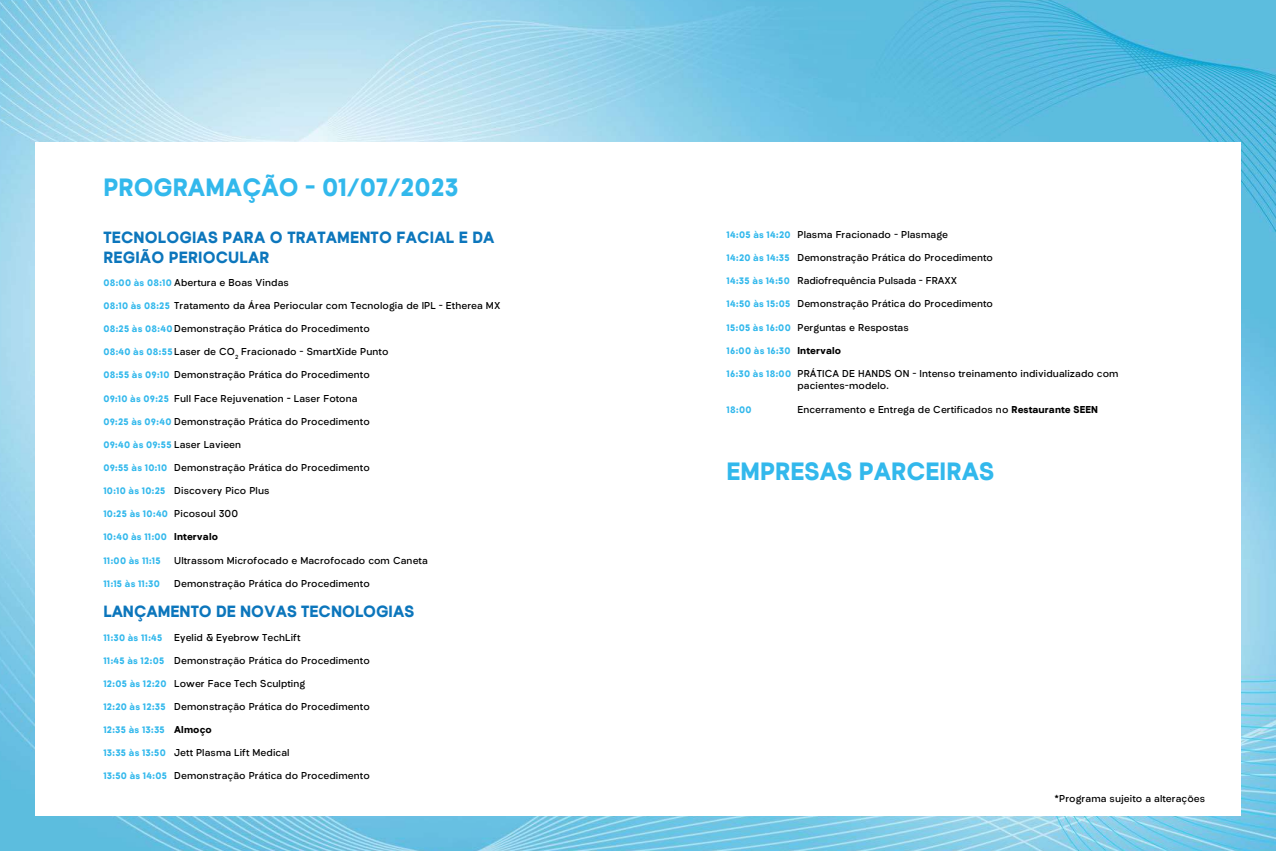
<style>
.page{position:relative;width:1276px;height:851px;background:#fff}
.page>*{position:absolute;margin:0;border:0;box-sizing:border-box;transform-origin:0 0}
.t1{font:900 25px "Givonic";color:#32b8ec}
.t2{font:900 16.25px/20px "Givonic";letter-spacing:.01em;color:#0c76bc}
.t3{font:600 10px/12.5px "Givonic";letter-spacing:.01em;color:#000}
.t4{font:900 9.38px "Givonic";letter-spacing:.035em;color:#32b8ec}
.s1{font-weight:900;font-size:9.38px;color:#32b8ec}
.s2{font-weight:600;font-size:10px;color:#000}
.s3{font-size:10px;color:#000}
.s4{font-weight:900}
</style>
<div class="page">
<img style="left:0;top:0;width:1276px;height:850px">
<div style="left:35px;top:142px;width:1205px;height:673px;background:#fff"></div>
<h1 class="t1" style="left:103px;top:170px;width:357px">PROGRAMAÇÃO - 01/07/2023</h1>
<h2 class="t2" style="left:103px;top:226px;width:393px">TECNOLOGIAS PARA O TRATAMENTO FACIAL E DA<br>REGIÃO PERIOCULAR</h2>
<p class="t3" style="left:103px;top:276px;width:187px"><span class="s1">08:00 às 08:10</span> Abertura e Boas Vindas</p>
<p class="t3" style="left:103px;top:299px;width:398px"><span class="s1">08:10 às 08:25</span> Tratamento da Área Periocular com Tecnologia de IPL - Etherea MX</p>
<p class="t3" style="left:103px;top:322px;width:268px"><span class="s1">08:25 às 08:40</span> Demonstração Prática do Procedimento</p>
<p class="t3" style="left:103px;top:345px;width:286px"><span class="s1">08:40 às 08:55</span> Laser de CO<sub>2</sub> Fracionado - SmartXide Punto</p>
<p class="t3" style="left:103px;top:368px;width:268px"><span class="s1">08:55 às 09:10</span> Demonstração Prática do Procedimento</p>
<p class="t3" style="left:103px;top:391px;width:256px"><span class="s1">09:10 às 09:25</span> Full Face Rejuvenation – Laser Fotona</p>
<p class="t3" style="left:103px;top:415px;width:268px"><span class="s1">09:25 às 09:40</span> Demonstração Prática do Procedimento</p>
<p class="t4" style="left:103px;top:438px;width:139px">09:40 às 09:55 <span class="s2">Laser Lavieen</span></p>
<p class="t3" style="left:103px;top:461px;width:268px"><span class="s1">09:55 às 10:10</span> Demonstração Prática do Procedimento</p>
<p class="t3" style="left:103px;top:484px;width:168px"><span class="s1">10:10 às 10:25</span> Discovery Pico Plus</p>
<p class="t4" style="left:103px;top:507px;width:136px">10:25 às 10:40 <span class="s2">Picosoul 300</span></p>
<p class="t4" style="left:103px;top:531px;width:116px">10:40 às 11:00 <span class="s3">Intervalo</span></p>
<p class="t4" style="left:103px;top:554px;width:59px">11:00 às 11:15</p>
<p class="t3" style="left:174px;top:553px;width:255px">Ultrassom Microfocado e Macrofocado com Caneta</p>
<p class="t4" style="left:103px;top:577px;width:58px">11:15 às 11:30</p>
<p class="t3" style="left:174px;top:577px;width:197px">Demonstração Prática do Procedimento</p>
<h2 class="t2" style="left:103px;top:601px;width:312px">LANÇAMENTO DE NOVAS TECNOLOGIAS</h2>
<p class="t3" style="left:103px;top:630px;width:199px"><span class="s1">11:30 às 11:45</span> Eyelid &amp; Eyebrow TechLift</p>
<p class="t3" style="left:103px;top:653px;width:268px"><span class="s1">11:45 às 12:05</span> Demonstração Prática do Procedimento</p>
<p class="t3" style="left:103px;top:677px;width:203px"><span class="s1">12:05 às 12:20</span> Lower Face Tech Sculpting</p>
<p class="t3" style="left:103px;top:700px;width:268px"><span class="s1">12:20 às 12:35</span> Demonstração Prática do Procedimento</p>
<p class="t4" style="left:103px;top:723px;width:110px">12:35 às 13:35 <span class="s3">Almoço</span></p>
<p class="t3" style="left:103px;top:746px;width:188px"><span class="s1">13:35 às 13:50</span> Jett Plasma Lift Medical</p>
<p class="t3" style="left:103px;top:769px;width:268px"><span class="s1">13:50 às 14:05</span> Demonstração Prática do Procedimento</p>
<p class="t3" style="left:726px;top:228px;width:223px"><span class="s1">14:05 às 14:20</span> Plasma Fracionado - Plasmage</p>
<p class="t3" style="left:726px;top:251px;width:268px"><span class="s1">14:20 às 14:35</span> Demonstração Prática do Procedimento</p>
<p class="t3" style="left:726px;top:274px;width:232px"><span class="s1">14:35 às 14:50</span> Radiofrequência Pulsada - FRAXX</p>
<p class="t3" style="left:726px;top:297px;width:268px"><span class="s1">14:50 às 15:05</span> Demonstração Prática do Procedimento</p>
<p class="t3" style="left:726px;top:321px;width:184px"><span class="s1">15:05 às 16:00</span> Perguntas e Respostas</p>
<p class="t4" style="left:726px;top:344px;width:116px">16:00 às 16:30 <span class="s3">Intervalo</span></p>
<p class="t3" style="left:797px;top:367px;width:323px;text-indent:-71px"><span class="s1">16:30 às 18:00</span> PRÁTICA DE HANDS ON - Intenso treinamento individualizado com pacientes-modelo.</p>
<p class="t4" style="left:726px;top:403px;width:27px">18:00</p>
<p class="t3" style="left:797px;top:402px;width:302px">Encerramento e Entrega de Certificados no <span class="s4">Restaurante SEEN</span></p>
<h1 class="t1" style="left:726px;top:454px;width:269px">EMPRESAS PARCEIRAS</h1>
<p class="t3" style="left:1054px;top:791px;width:152px">*Programa sujeito a alterações</p>
</div>
